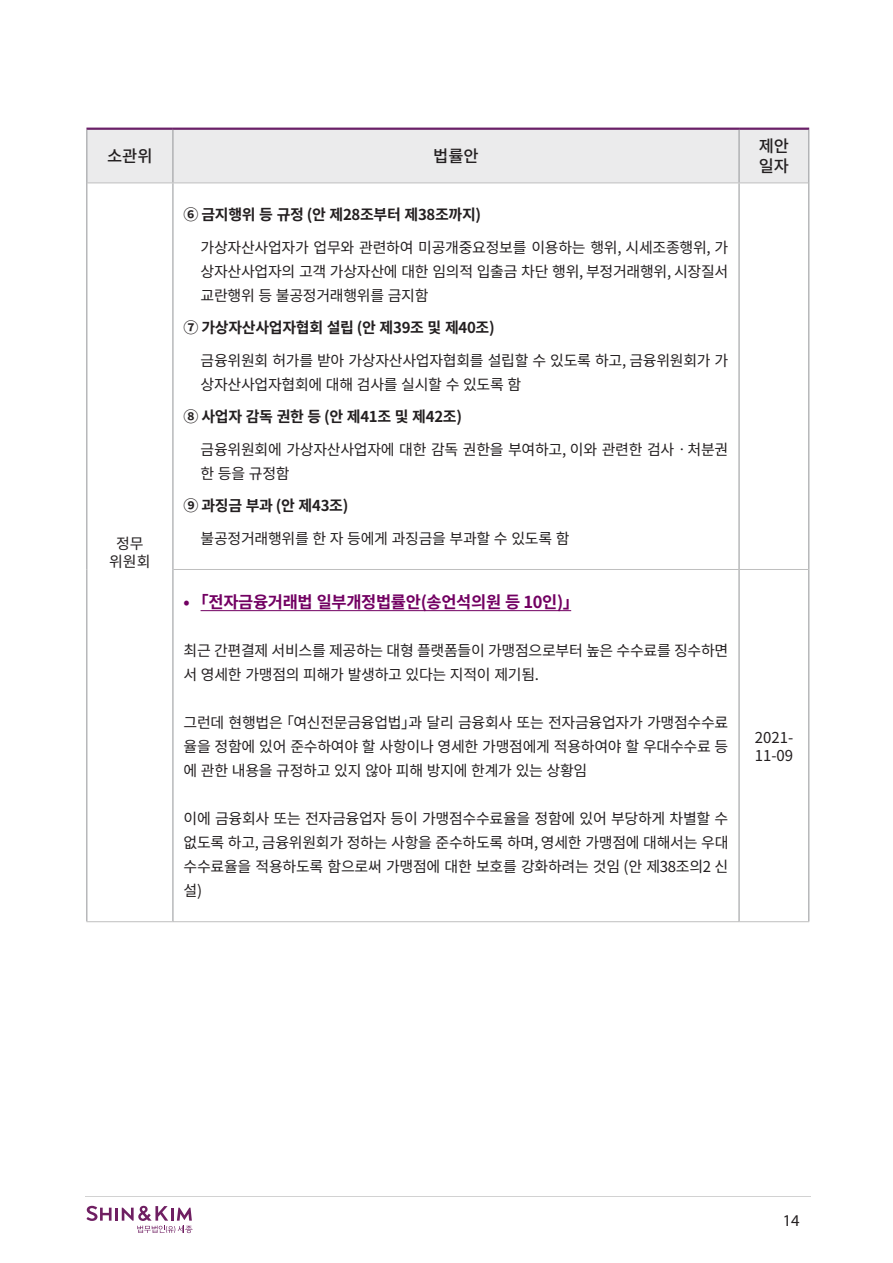
<style>
.page{position:relative;width:893px;height:1263px;background:#fff}
.page>*{position:absolute;margin:0;border:0;box-sizing:border-box;transform-origin:0 0}
.t1{font:700 16.5px "Noto Sans CJ Kkr";letter-spacing:-.02em;color:#720062}
.t2{font:500 16.5px "Noto Sans CJ Kkr";color:#231f20}
.t3{font:16.5px "Myriad Pro";color:#231f20}
.t4{font:15px/24px "Noto Sans CJ Kkr";letter-spacing:-.02em;color:#231f20;text-align:justify}
.t5{font:700 15px "Noto Sans CJ Kkr";letter-spacing:-.02em;color:#231f20}
</style>
<div class="page">
<svg style="left:86px;top:1206px;width:107px;height:27px"></svg>
<hr style="left:85px;top:1196px;width:726px;height:1px;background:#d2d2d2">
<div style="left:87px;top:130px;width:721px;height:53px;background:#ebebec"></div>
<hr style="left:173px;top:921px;width:566px;height:1px;background:#bfbfbf">
<hr style="left:86px;top:128px;width:87px;height:2px;background:#6a2068">
<hr style="left:173px;top:128px;width:566px;height:2px;background:#6a2068">
<hr style="left:739px;top:128px;width:70px;height:2px;background:#6a2068">
<hr style="left:86px;top:130px;width:1px;height:53px;background:#939598">
<hr style="left:173px;top:130px;width:1px;height:53px;background:#939598">
<hr style="left:739px;top:130px;width:1px;height:53px;background:#939598">
<hr style="left:808px;top:130px;width:1px;height:53px;background:#939598">
<hr style="left:86px;top:183px;width:1px;height:386px;background:#939598">
<hr style="left:173px;top:183px;width:1px;height:386px;background:#939598">
<hr style="left:739px;top:183px;width:1px;height:386px;background:#939598">
<hr style="left:808px;top:183px;width:1px;height:386px;background:#939598">
<hr style="left:86px;top:569px;width:1px;height:352px;background:#939598">
<hr style="left:173px;top:569px;width:1px;height:352px;background:#939598">
<hr style="left:739px;top:570px;width:1px;height:351px;background:#939598">
<hr style="left:808px;top:569px;width:1px;height:352px;background:#939598">
<hr style="left:87px;top:183px;width:86px;height:1px;background:#bfbfbf">
<hr style="left:173px;top:183px;width:566px;height:1px;background:#bfbfbf">
<hr style="left:739px;top:183px;width:69px;height:1px;background:#bfbfbf">
<hr style="left:173px;top:569px;width:566px;height:1px;background:#bfbfbf">
<hr style="left:739px;top:569px;width:69px;height:1px;background:#bfbfbf">
<hr style="left:86px;top:921px;width:87px;height:1px;background:#bfbfbf">
<hr style="left:739px;top:921px;width:70px;height:1px;background:#bfbfbf">
<hr style="left:201px;top:610px;width:370px;height:1px;background:#720062">
<p class="t2" style="left:107px;top:147px;width:47px">소관위</p>
<p class="t2" style="left:433px;top:147px;width:47px">법률안</p>
<p class="t4" style="left:116px;top:532px;width:29px">정무</p>
<p class="t4" style="left:109px;top:550px;width:43px">위원회</p>
<p class="t5" style="left:184px;top:206px;width:299px">⑥ 금지행위 등 규정 (안 제28조부터 제38조까지)</p>
<p class="t4" style="left:201px;top:236px;width:529px">가상자산사업자가 업무와 관련하여 미공개중요정보를 이용하는 행위, 시세조종행위, 가 상자산사업자의 고객 가상자산에 대한 임의적 입출금 차단 행위, 부정거래행위, 시장질서 교란행위 등 불공정거래행위를 금지함</p>
<p class="t5" style="left:184px;top:319px;width:313px">⑦ 가상자산사업자협회 설립 (안 제39조 및 제40조)</p>
<p class="t4" style="left:201px;top:349px;width:529px">금융위원회 허가를 받아 가상자산사업자협회를 설립할 수 있도록 하고, 금융위원회가 가 상자산사업자협회에 대해 검사를 실시할 수 있도록 함</p>
<p class="t5" style="left:184px;top:408px;width:280px">⑧ 사업자 감독 권한 등 (안 제41조 및 제42조)</p>
<p class="t4" style="left:201px;top:438px;width:529px">금융위원회에 가상자산사업자에 대한 감독 권한을 부여하고, 이와 관련한 검사ㆍ처분권 한 등을 규정함</p>
<p class="t5" style="left:184px;top:497px;width:166px">⑨ 과징금 부과 (안 제43조)</p>
<p class="t4" style="left:201px;top:527px;width:370px">불공정거래행위를 한 자 등에게 과징금을 부과할 수 있도록 함</p>
<p class="t1" style="left:184px;top:593px;width:397px">• ｢전자금융거래법 일부개정법률안(송언석의원 등 10인)」</p>
<p class="t4" style="left:184px;top:639px;width:546px">최근 간편결제 서비스를 제공하는 대형 플랫폼들이 가맹점으로부터 높은 수수료를 징수하면 서 영세한 가맹점의 피해가 발생하고 있다는 지적이 제기됨.</p>
<p class="t4" style="left:184px;top:711px;width:546px">그런데 현행법은 「여신전문금융업법」과 달리 금융회사 또는 전자금융업자가 가맹점수수료 율을 정함에 있어 준수하여야 할 사항이나 영세한 가맹점에게 적용하여야 할 우대수수료 등 에 관한 내용을 규정하고 있지 않아 피해 방지에 한계가 있는 상황임</p>
<p class="t4" style="left:184px;top:807px;width:546px">이에 금융회사 또는 전자금융업자 등이 가맹점수수료율을 정함에 있어 부당하게 차별할 수 없도록 하고, 금융위원회가 정하는 사항을 준수하도록 하며, 영세한 가맹점에 대해서는 우대 수수료율을 적용하도록 함으로써 가맹점에 대한 보호를 강화하려는 것임 (안 제38조의2 신 설)</p>
<p class="t2" style="left:759px;top:137px;width:32px">제안</p>
<p class="t2" style="left:759px;top:157px;width:32px">일자</p>
<p class="t4" style="left:755px;top:725px;width:40px">2021-</p>
<p class="t4" style="left:755px;top:743px;width:40px">11-09</p>
<p class="t3" style="left:783px;top:1210px;width:18px">14</p>
</div>
